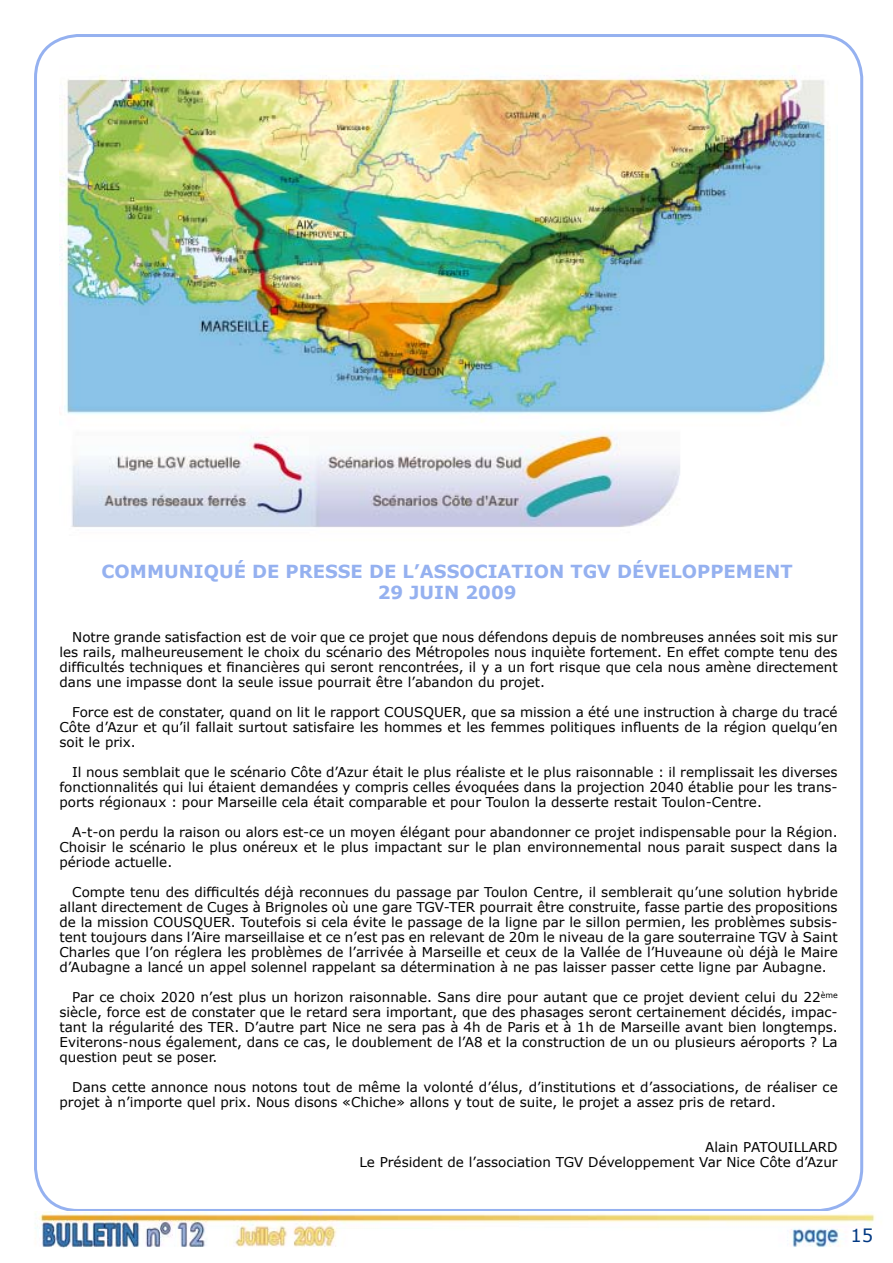
<style>
.page{position:relative;width:893px;height:1263px;background:#fff}
.page>*{position:absolute;margin:0;border:0;box-sizing:border-box;transform-origin:0 0}
.t1{font:700 18px/21.6px "Verdana";color:#95b1f0;text-align:center}
.t2{font:18px "Verdana";color:#003882}
.t3{font:13.5px/15px "Verdana";color:#000;text-align:justify}
</style>
<div class="page">
<img style="left:35px;top:1212px;width:841px;height:36px">
<img style="left:60px;top:65px;width:770px;height:462px">
<h1 class="t1" style="left:102px;top:560px;width:693px">COMMU NIQU É DE PRESSE DE L’ASSOCIATION TGV DÉVELOPPEMENT<br>29 JUI N 2009</h1>
<p class="t3" style="left:60px;top:629px;width:780px;text-indent:13px">Notre grande satisfaction est de voir que ce projet que nous défendons depuis de nombreuses années soit mis sur les rails, malheureusement le choix du scénario des Métropoles nous inquiète fortement. En effet compte tenu des difficultés techniques et financières qui seront rencontrées, il y a un fort risque que cela nous amène directement dans une impasse dont la seule issue pourrait être l’abandon du projet.</p>
<p class="t3" style="left:60px;top:704px;width:780px;text-indent:13px">Force est de constater, quand on lit le rapport COUSQUER, que sa mission a été une instruction à charge du tracé Côte d’Azur et qu’il fallait surtout satisfaire les hommes et les femmes politiques influents de la région quelqu’en soit le prix.</p>
<p class="t3" style="left:60px;top:764px;width:780px;text-indent:13px">Il nous semblait que le scénario Côte d’Azur était le plus réaliste et le plus raisonnable : il remplissait les diverses fonctionnalités qui lui étaient demandées y compris celles évoquées dans la projection 2040 établie pour les trans&shy;ports régionaux : pour Marseille cela était comparable et pour Toulon la desserte restait Toulon-Centre.</p>
<p class="t3" style="left:60px;top:824px;width:780px;text-indent:13px">A-t-on perdu la raison ou alors est-ce un moyen élégant pour abandonner ce projet indispensable pour la Région.<br>Choisir le scénario le plus onéreux et le plus impactant sur le plan environnemental nous parait suspect dans la période actuelle.</p>
<p class="t3" style="left:60px;top:884px;width:780px;text-indent:13px">Compte tenu des difficultés déjà reconnues du passage par Toulon Centre, il semblerait qu’une solution hybride allant directement de Cuges à Brignoles où une gare TGV-TER pourrait être construite, fasse partie des propositions de la mission COUSQUER. Toutefois si cela évite le passage de la ligne par le sillon permien, les problèmes subsis&shy;tent toujours dans l’Aire marseillaise et ce n’est pas en relevant de 20m le niveau de la gare souterraine TGV à Saint Charles que l’on réglera les problèmes de l’arrivée à Marseille et ceux de la Vallée de l’Huveaune où déjà le Maire d’Aubagne a lancé un appel solennel rappelant sa détermination à ne pas laisser passer cette ligne par Aubagne.</p>
<p class="t3" style="left:60px;top:989px;width:780px;text-indent:13px">Par ce choix 2020 n’est plus un horizon raisonnable. Sans dire pour autant que ce projet devient celui du 22<sup>ème </sup>siècle, force est de constater que le retard sera important, que des phasages seront certainement décidés, impac&shy;tant la régularité des TER. D’autre part Nice ne sera pas à 4h de Paris et à 1h de Marseille avant bien longtemps.<br>Eviterons-nous également, dans ce cas, le doublement de l’A8 et la construction de un ou plusieurs aéroports ? La question peut se poser.</p>
<p class="t3" style="left:60px;top:1079px;width:780px;text-indent:13px">Dans cette annonce nous notons tout de même la volonté d’élus, d’institutions et d’associations, de réaliser ce projet à n’importe quel prix. Nous disons «Chiche» allons y tout de suite, le projet a assez pris de retard.</p>
<p class="t3" style="left:359px;top:1139px;width:480px;text-align:right">Alain PATOUILLARD<br>Le Président de l’association TGV Développement Var Nice Côte d’Azur</p>
<h1 class="t2" style="left:850px;top:1224px;width:24px">15</h1>
</div>
